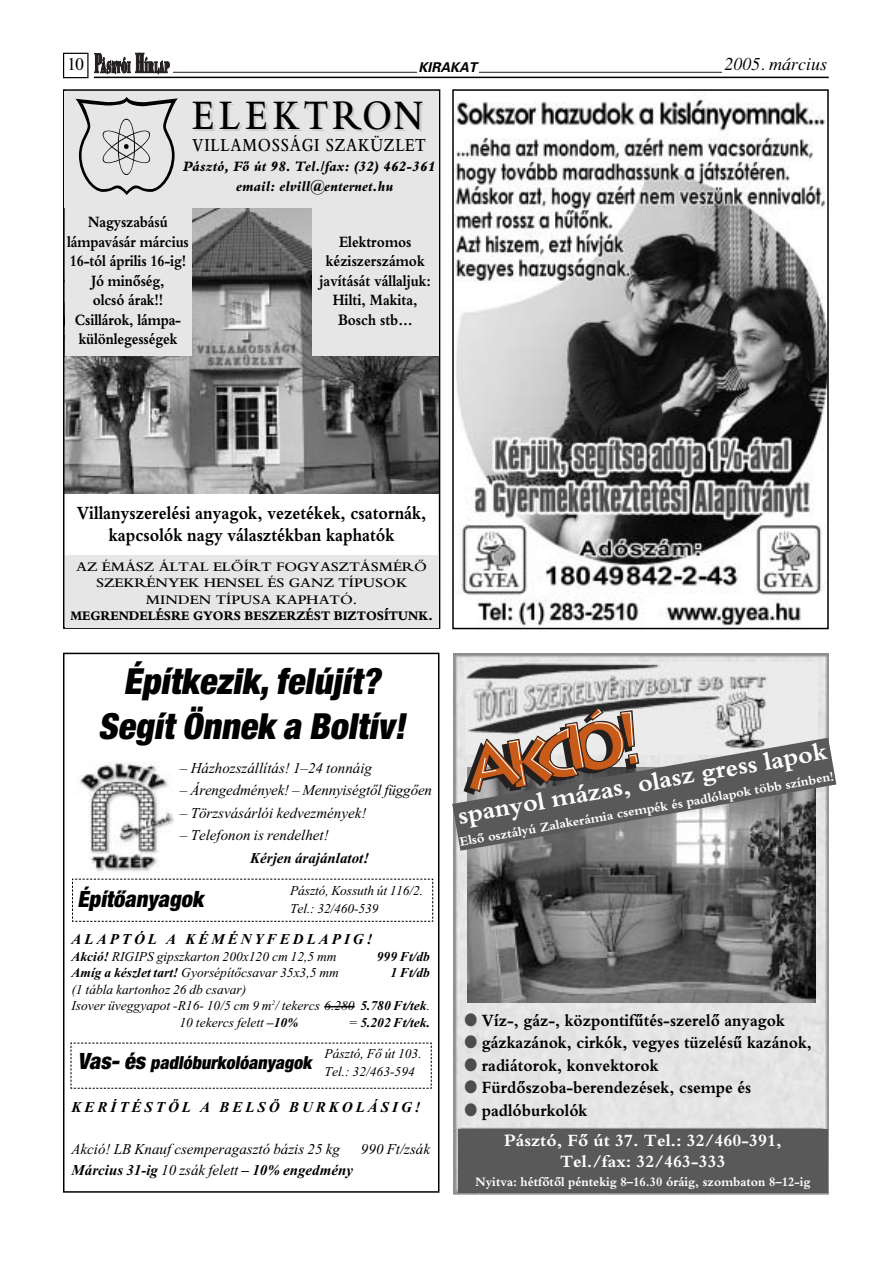
<style>
.page{position:relative;width:893px;height:1263px;background:#fff}
.page>*{position:absolute;margin:0;border:0;box-sizing:border-box;transform-origin:0 0}
.t1{font:43.8px "Bembo H Semibold";letter-spacing:.135em;color:#000;scale:.82 1}
.t2{font:36px/45px "Helvetica Cond H Black Ita";color:#000;text-align:center}
.t3{font:700 26.25px "Bembo H";color:#fff}
.t4{font:22.5px "Helvetica Cond H Black Ita";color:#000}
.t5{font:700 19.5px/22.5px "Bembo H";color:#000;text-align:center;scale:.86 1}
.t6{font:19.2px "Bembo H Semibold";letter-spacing:.05em;color:#000;scale:.82 1}
.t7{font:700 18px "Bembo H";color:#000;scale:.9 1}
.t8{font:700 18px/29.8px "Bembo H";color:#fff}
.t9{font:18px "Helvetica Cond H Black Ita";color:#000}
.t10{font:18px "Times H Italic";color:#000}
.t11{font:18px "Times New Roman";color:#000}
.t12{font:700 16.5px/19.5px "Bembo H";letter-spacing:-.01em;color:#000;text-align:center;scale:.86 1}
.t13{font:italic 15px "Times New Roman";color:#000}
.t14{font:italic 700 15px/19.5px "Bembo H Extra";color:#000}
.t15{font:italic 700 15px "Times New Roman";color:#000}
.t16{font:italic 700 15px "Times New Roman";letter-spacing:.2em;color:#000}
.t17{font:13.65px/16.5px "Bembo H Semibold";color:#000;text-align:center;scale:1.12 1}
.t18{font:700 13.65px "Bembo H Extra";color:#000;scale:.92 1}
.t19{font:italic 13.5px/18px "Times New Roman";color:#000}
.t20{font:700 13.5px "Bembo H";color:#fff}
.t21{font:700 13.5px "Bembo H";color:#fff;scale:.94 1}
.t22{font:italic 700 13.5px "Times New Roman";color:#000}
.t23{font:13.5px "Univers H Bold Obl";color:#000}
.s1{font-weight:700}
.s2{font-weight:400}
.s3{font-size:22.5px}
.s4{color:#4d4d4d}
.s5{color:#000}
</style>
<div class="page">
<hr style="left:133px;top:72px;width:695px;height:1px;background:#231f1f">
<div style="left:63px;top:53px;width:25px;height:25px;border:1px solid #000"></div>
<div style="left:417px;top:57px;width:61px;height:19px;background:#fff"></div>
<div style="left:722px;top:55px;width:106px;height:22px;background:#fff"></div>
<div style="left:92px;top:51px;width:80px;height:23px;background:#fff"></div>
<svg style="left:94px;top:52px;width:75px;height:27px"></svg>
<hr style="left:94px;top:77px;width:734px;height:1px;background:#000">
<img style="left:453px;top:654px;width:375px;height:541px">
<div style="left:465px;top:663px;width:352px;height:91px;background:#ebebeb"></div>
<img style="left:465px;top:663px;width:302px;height:44px">
<img style="left:468px;top:851px;width:347px;height:151px">
<div style="left:458px;top:1129px;width:369px;height:63px;background:#595959"></div>
<svg style="left:452px;top:707px;width:384px;height:144px"></svg>
<img style="left:66px;top:207px;width:371px;height:286px">
<div style="left:64px;top:91px;width:374px;height:116px;background:#e6e6e6"></div>
<svg style="left:75px;top:97px;width:103px;height:98px"></svg>
<div style="left:65px;top:555px;width:373px;height:72px;background:#e6e6e6"></div>
<div style="left:65px;top:207px;width:126px;height:149px;background:#e6e6e6"></div>
<div style="left:312px;top:207px;width:126px;height:149px;background:#e6e6e6"></div>
<div style="left:63px;top:653px;width:376px;height:540px;border:2px solid #000"></div>
<svg style="left:72px;top:878px;width:361px;height:44px"></svg>
<img style="left:77px;top:762px;width:97px;height:109px">
<hr style="left:324px;top:1006px;width:30px;height:1px;background:#000">
<svg style="left:70px;top:1042px;width:362px;height:47px"></svg>
<img style="left:455px;top:99px;width:370px;height:527px">
<div style="left:452px;top:89px;width:376px;height:540px;border:2px solid #000"></div>
<h3 class="t11" style="left:67px;top:57px;width:19px">10</h3>
<p class="t23" style="left:418px;top:62px;width:60px">KIRAKAT</p>
<h3 class="t10" style="left:724px;top:58px;width:104px">2005. március</h3>
<h1 class="t1" style="left:193px;top:98px;width:283px">ELEKTRON</h1>
<h3 class="t6" style="left:192px;top:137px;width:287px">VILLAMOSSÁGI SZAKÜZLET</h3>
<p class="t14" style="left:236px;top:158px;width:201px;text-indent:-53px">Pásztó, Fô út 98. Tel./fax: (32) 462-361 email: elvill@enternet.hu</p>
<p class="t12" style="left:67px;top:215px;width:143px">Nagyszabású lámpavásár március<br>16-tól április 16-ig!<br>Jó minôség,<br>olcsó árak!!<br>Csillárok, lámpa&shy;különlegességek</p>
<p class="t12" style="left:319px;top:234px;width:131px">Elektromos kéziszerszámok javítását vállaljuk:<br>Hilti, Makita,<br>Bosch stb…</p>
<h3 class="t5" style="left:77px;top:504px;width:408px">Villanyszerelési anyagok, vezetékek, csatornák, kapcsolók nagy választékban kaphatók</h3>
<p class="t17" style="left:76px;top:560px;width:314px">AZ ÉMÁSZ ÁLTAL ELÔÍRT FOGYASZTÁSMÉRÔ<br>SZEKRÉNYEK HENSEL ÉS GANZ TÍPUSOK<br>MINDEN TÍPUSA KAPHATÓ.</p>
<p class="t18" style="left:70px;top:610px;width:395px">MEGRENDELÉSRE GYORS BESZERZÉST BIZTOSÍTUNK.</p>
<h2 class="t2" style="left:98px;top:663px;width:309px">Építkezik, felújít?<br>Segít Önnek a Boltív!</h2>
<p class="t13" style="left:180px;top:762px;width:194px">– Házhozszállítás! 1–24 tonnáig</p>
<p class="t13" style="left:180px;top:784px;width:253px">– Árengedmények! – Mennyiségtôl függôen</p>
<p class="t13" style="left:180px;top:807px;width:188px">– Törzsvásárlói kedvezmények!</p>
<p class="t13" style="left:180px;top:829px;width:150px">– Telefonon is rendelhet!</p>
<p class="t15" style="left:250px;top:852px;width:121px">Kérjen árajánlatot!</p>
<h3 class="t4" style="left:77px;top:891px;width:127px">Építôanyagok</h3>
<p class="t19" style="left:290px;top:883px;width:134px">Pásztó, Kossuth út 116/2.<br>Tel.: 32/460-539</p>
<p class="t16" style="left:71px;top:933px;width:302px">ALAPTÓL A KÉMÉNYFEDLAPIG!</p>
<p class="t19" style="left:71px;top:948px;width:267px"><span class="s1">Akció!</span> RIGIPS gipszkarton 200x120 cm 12,5 mm</p>
<p class="t22" style="left:377px;top:951px;width:55px">999 Ft/db</p>
<p class="t19" style="left:71px;top:965px;width:269px"><span class="s1">Amíg a készlet tart!</span> Gyorsépítôcsavar 35x3,5 mm</p>
<p class="t22" style="left:390px;top:967px;width:41px">1 Ft/db</p>
<p class="t19" style="left:71px;top:981px;width:176px">(1 tábla kartonhoz 26 db csavar)</p>
<p class="t19" style="left:71px;top:998px;width:360px">Isover üveggyapot -R16- 10/5 cm 9 m<sup>2</sup>/ tekercs 6.280 <span class="s1">5.780 Ft/tek</span>.</p>
<p class="t19" style="left:179px;top:1014px;width:120px">10 tekercs felett <span class="s1">–10%</span></p>
<p class="t22" style="left:348px;top:1017px;width:83px"><span class="s2">=</span> 5.202 Ft/tek.</p>
<h3 class="t9" style="left:78px;top:1057px;width:235px"><span class="s3">Vas- és</span> padlóburkolóanyagok</h3>
<p class="t19" style="left:324px;top:1046px;width:99px">Pásztó, Fô út 103.<br>Tel.: 32/463-594</p>
<p class="t16" style="left:71px;top:1101px;width:351px">KERÍTÉSTÔL A BELSÔ BURKOLÁSIG!</p>
<p class="t13" style="left:71px;top:1143px;width:270px">Akció! LB Knauf csemperagasztó bázis 25 kg</p>
<p class="t13" style="left:361px;top:1143px;width:71px">990 Ft/zsák</p>
<p class="t15" style="left:71px;top:1164px;width:283px">Március 31-ig <span class="s2">10 zsák felett</span> – 10% engedmény</p>
<h3 class="t3" style="left:456px;top:805px;width:375px;rotate:-10deg">spanyol mázas, olasz gress lapok</h3>
<p class="t20" style="left:459px;top:836px;width:381px;rotate:-10deg">Elsô osztályú Zalakerámia csempék és padlólapok több színben!</p>
<h3 class="t7" style="left:464px;top:1013px;width:357px"><span class="s4">●</span> Víz-, gáz-, központifûtés-szerelô anyagok</h3>
<h3 class="t7" style="left:464px;top:1036px;width:387px"><span class="s4">●</span> gázkazánok, cirkók, vegyes tüzelésû kazánok,</h3>
<h3 class="t7" style="left:464px;top:1058px;width:217px"><span class="s4">●</span> radiátorok, konvektorok</h3>
<h3 class="t7" style="left:464px;top:1081px;width:320px"><span class="s4">●</span> Fürdôszoba-berendezések, csempe és</h3>
<h3 class="t8" style="left:504px;top:1098px;width:279px;text-indent:-40px"><span class="s4">●</span> <span class="s5">padlóburkolók<br></span>Pásztó, Fô út 37. Tel.: 32/460-391,</h3>
<h3 class="t8" style="left:560px;top:1149px;width:167px">Tel./fax: 32/463-333</h3>
<p class="t21" style="left:475px;top:1176px;width:358px">Nyitva: hétfôtôl péntekig 8–16.30 óráig, szombaton 8–12-ig</p>
</div>
